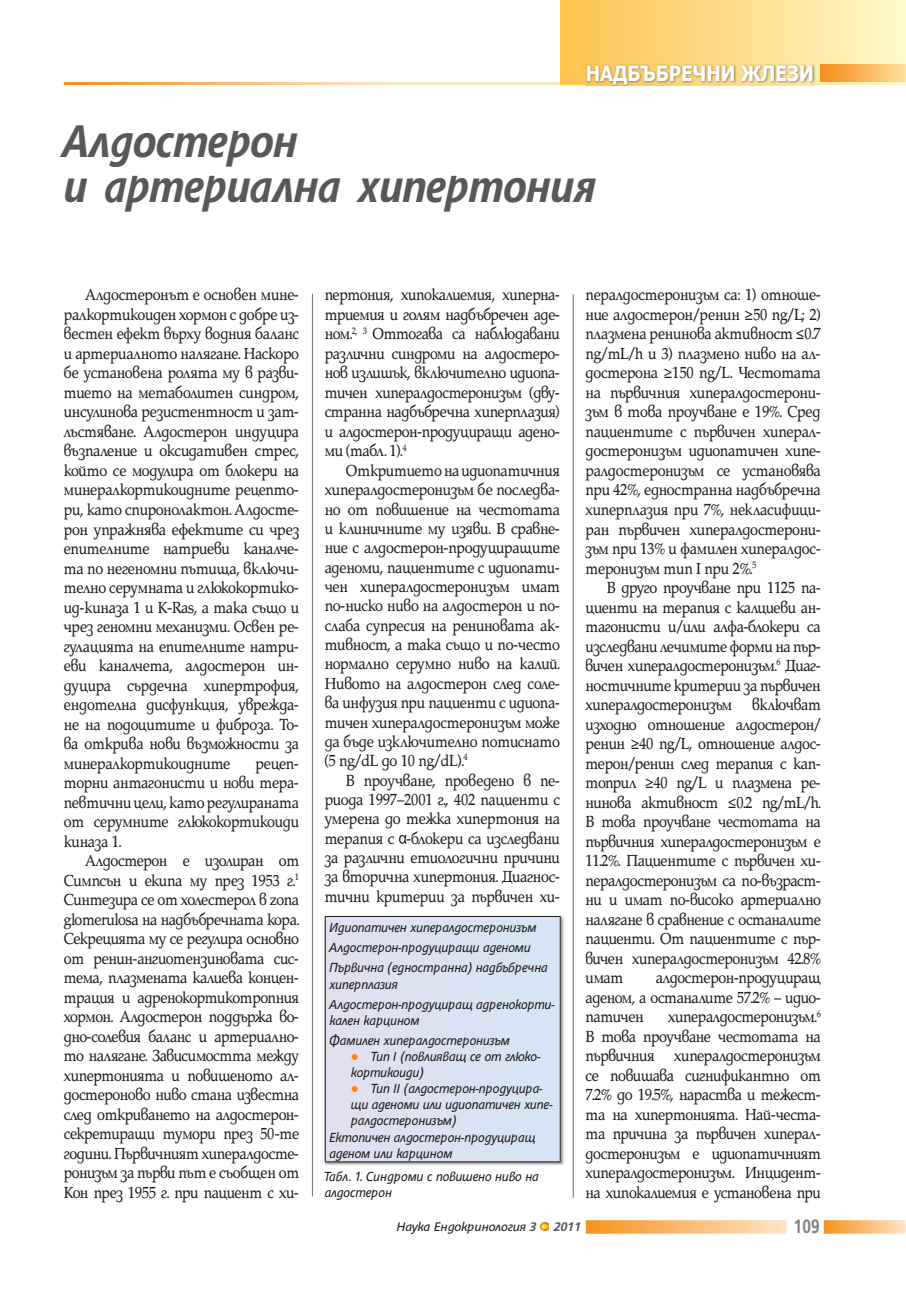
<style>
.page{position:relative;width:906px;height:1289px;background:#fff}
.page>*{position:absolute;margin:0;border:0;box-sizing:border-box;transform-origin:0 0}
.t1{font:italic 700 condensed 49.5px/45px "HS Grotesk Bg";color:#57585a}
.t2{font:700 21px "Tahoma";color:#fff;scale:.9 1}
.t3{font:700 21px "HS Grotesk Bg";color:#808285;scale:.8 1}
.t4{font:17.25px/19.5px "Platinum Bg";letter-spacing:-.02em;color:#231f20;text-align:justify;scale:.9 1}
.t5{font:italic 14.25px/20.2px "HS Grotesk Bg";color:#231f20;scale:.92 1}
.t6{font:italic 13.5px "HS Grotesk Bg";letter-spacing:-.01em;color:#231f20}
.t7{font:italic 700 13.5px "HS Grotesk Bg";color:#57585a}
.s1{font-family:"Arial";color:#f58220}
.s2{font-weight:700;color:#57585a}
</style>
<div class="page">
<svg style="left:540px;top:1222px;width:9px;height:8px"></svg>
<svg style="left:586px;top:1220px;width:200px;height:13px;background:#fbbb74"></svg>
<svg style="left:824px;top:1220px;width:81px;height:13px"></svg>
<svg style="left:399px;top:835px;width:7px;height:8px"></svg>
<img style="left:324px;top:916px;width:240px;height:250px">
<div style="left:325px;top:916px;width:235px;height:245px;background:#dbe2f2"></div>
<hr style="left:325px;top:916px;width:235px;height:1px;background:#231f20">
<hr style="left:325px;top:916px;width:1px;height:245px;background:#231f20">
<hr style="left:560px;top:916px;width:1px;height:245px;background:#231f20">
<hr style="left:325px;top:1161px;width:235px;height:1px;background:#231f20">
<hr style="left:312px;top:293px;width:1px;height:903px;background:#6c6d70">
<hr style="left:573px;top:294px;width:1px;height:903px;background:#6c6d70">
<svg style="left:560px;top:0;width:346px;height:85px;background:#fedc8b"></svg>
<img style="left:585px;top:63px;width:231px;height:23px">
<img style="left:821px;top:65px;width:85px;height:16px">
<p class="t2" style="left:585px;top:60px;width:255px">НАДБЪБРЕЧНИ ЖЛЕЗИ</p>
<h1 class="t1" style="left:64px;top:122px;width:533px">Алдостерон<br>и артериална хипертония</h1>
<p class="t4" style="left:64px;top:287px;width:263px;text-indent:21px">Алдостеронът e основен мине&shy;ралкортикоиден хормон с добре из&shy;вестен ефект върху водния баланс и артериалното налягане. Наскоро бе установена ролята му в разви&shy;тието на метаболитен синдром, инсулинова резистентност и зат&shy;лъстяване. Алдостерон индуцира възпаление и оксидативен стрес, който се модулира от блокери на минералкортикоидните рецепто&shy;ри, като спиронолактон. Алдосте&shy;рон упражнява ефектите си чрез епителните натриеви каналче&shy;та по негеномни пътища, включи&shy;телно серумната и глюкокортико&shy;ид-киназа 1 и K-Ras, а така също и чрез геномни механизми. Освен ре&shy;гулацията на епителните натри&shy;еви каналчета, алдостерон ин&shy;дуцира сърдечна хипертрофия, ендотелна дисфункция, уврежда&shy;не на подоцитите и фиброза. То&shy;ва открива нови възможности за минералкортикоидните</p>
<p class="t4" style="left:64px;top:755px;width:263px;text-indent:192px">рецеп&shy;торни антагонисти и нови тера&shy;певтични цели, като регулираната от серумните глюкокортикоиди киназа 1.</p>
<p class="t4" style="left:64px;top:852px;width:263px;text-indent:21px">Алдостерон е изолиран от Симпсън и екипа му през 1953 г.<sup>1<br></sup>Синтезира се от холестерол в zona glomerulosa на надбъбречната кора.<br>Секрецията му се регулира основно от ренин-ангиотензиновата сис&shy;тема, плазмената калиева концен&shy;трация и адренокортикотропния хормон. Алдостерон поддържа во&shy;дно-солевия баланс и артериално&shy;то налягане. Зависимостта между хипертонията и повишеното ал&shy;достероново ниво стана известна след откриването на алдостерон&shy;секретиращи тумори през 50-те години. Първичният хипералдосте&shy;ронизъм за първи път е съобщен от Кон през 1955 г. при пациент с хи-</p>
<p class="t4" style="left:325px;top:287px;width:263px">пертония, хипокалиемия, хиперна&shy;триемия и голям надбъбречен аде&shy;ном.<sup>2,</sup> <sup>3</sup> Оттогава са наблюдавани различни синдроми на алдостеро&shy;нов излишък, включително идиопа&shy;тичен хипералдостеронизъм (дву&shy;странна надбъбречна хипер плазия) и алдостерон-продуциращи адено&shy;ми (табл. 1).<sup>4</sup></p>
<p class="t4" style="left:325px;top:462px;width:263px;text-indent:21px">Откритието на идиопатичния хипералдостеронизъм бе последва&shy;но от повишение на честотата и клиничните му изяви. В сравне&shy;ние с алдостерон-продуциращите аденоми, пациентите с идиопати&shy;чен хипералдостеронизъм имат по-ниско ниво на алдостерон и по&shy;слаба супресия на рениновата ак&shy;тивност, а така също и по-често нормално серумно ниво на калий.<br>Нивото на алдостерон след соле&shy;ва инфузия при пациенти с идиопа&shy;тичен хипералдостеронизъм може да бъде изключително потиснато (5 ng/dL до 10 ng/dL).<sup>4</sup></p>
<p class="t4" style="left:325px;top:772px;width:263px;text-indent:21px">В проучване, проведено в пе&shy;риода 1997–2001 г., 402 пациенти с умерена до тежка хипертония на терапия с -блокери са изследвани за различни етиологични причини за вторична хипертония. Диагнос&shy;тични критерии за първичен хи-</p>
<p class="t5" style="left:329px;top:918px;width:239px">Идиопатичен хипералдостеронизъм<br>Алдостерон-продуциращи аденоми<br>Първична (едностранна) надбъбречна</p>
<p class="t5" style="left:329px;top:974px;width:246px">хиперплазия<br>Алдостерон-продуциращ адренокорти-</p>
<p class="t5" style="left:329px;top:1011px;width:198px">кален карцином<br>Фамилен хипералдостеронизъм</p>
<p class="t5" style="left:351px;top:1049px;width:208px;line-height:16px"><span class="s1">●</span> Тип I (повлияващ се от глюко&shy;кортикоиди)</p>
<p class="t5" style="left:351px;top:1079px;width:210px"><span class="s1">●</span> Тип II (алдостерон-продуцира-</p>
<p class="t5" style="left:351px;top:1095px;width:221px">щи аденоми или идиопатичен хипе-</p>
<p class="t5" style="left:351px;top:1111px;width:116px">ралдостеронизъм)</p>
<p class="t5" style="left:329px;top:1127px;width:225px">Ектопичен алдостерон-продуциращ</p>
<p class="t5" style="left:329px;top:1143px;width:135px">аденом или карцином</p>
<p class="t5" style="left:325px;top:1169px;width:234px;line-height:16px">Табл. 1. Синдроми с повишено ниво на алдостерон</p>
<p class="t4" style="left:585px;top:287px;width:263px">пералдостеронизъм са: 1) отноше&shy;ние алдостерон/ренин ≥50 ng/L; 2) плазмена ренинова активност ≤0.7 ng/mL/h и 3) плазмено ниво на ал&shy;достерона ≥150 ng/L. Честотата на първичния хипералдостерони&shy;зъм в това проучване е 19%. Сред пациентите с първичен хиперал&shy;достеронизъм идиопатичен хипе&shy;ралдостеронизъм се установява при 42%, едностранна надбъбречна хиперплазия при 7%, некласифици&shy;ран първичен хипералдостерони&shy;зъм при 13% и фамилен хипералдос&shy;теронизъм тип I при 2%.<sup>5</sup></p>
<p class="t4" style="left:585px;top:579px;width:263px;text-indent:21px">В друго проучване при 1125 па&shy;циенти на терапия с калциеви ан&shy;тагонисти и/или алфа-блокери са изследвани лечимите форми на пър&shy;вичен хипералдостеронизъм.<sup>6</sup> Диаг&shy;ностичните критерии за първичен хипералдостеронизъм включват изходно отношение алдостерон/ ренин ≥40 ng/L, отношение алдос&shy;терон/ренин след терапия с кап&shy;топрил ≥40 ng/L и плазмена ре&shy;нинова активност ≤0.2 ng/mL/h.<br>В това проучване честотата на първичния хипералдостеронизъм е 11.2%. Пациентите с първичен хи&shy;пералдостеронизъм са по-възраст&shy;ни и имат по-високо артериално налягане в сравнение с останалите пациенти. От пациентите с пър&shy;вичен хипералдостеронизъм 42.8% имат</p>
<p class="t4" style="left:585px;top:969px;width:263px;text-indent:70px">алдостерон-продуциращ аденом, а останалите 57.2% – идио&shy;патичен</p>
<p class="t4" style="left:585px;top:1008px;width:263px;text-indent:83px">хипералдостеронизъм.<sup>6<br></sup>В това проучване честотата на първичния хипералдостеронизъм се повишава сигнификантно от 7.2% до 19.5%, нараства и тежест&shy;та на хипертонията. Най-честа&shy;та причина за първичен хиперал&shy;достеронизъм е идиопатичният хипералдостеронизъм. Инцидент&shy;на хипокалиемия е установена при</p>
<p class="t6" style="left:397px;top:1221px;width:141px">Наука Ендокринология <span class="s2">3</span></p>
<p class="t7" style="left:554px;top:1221px;width:29px">2011</p>
<p class="t3" style="left:794px;top:1218px;width:34px">109</p>
</div>
